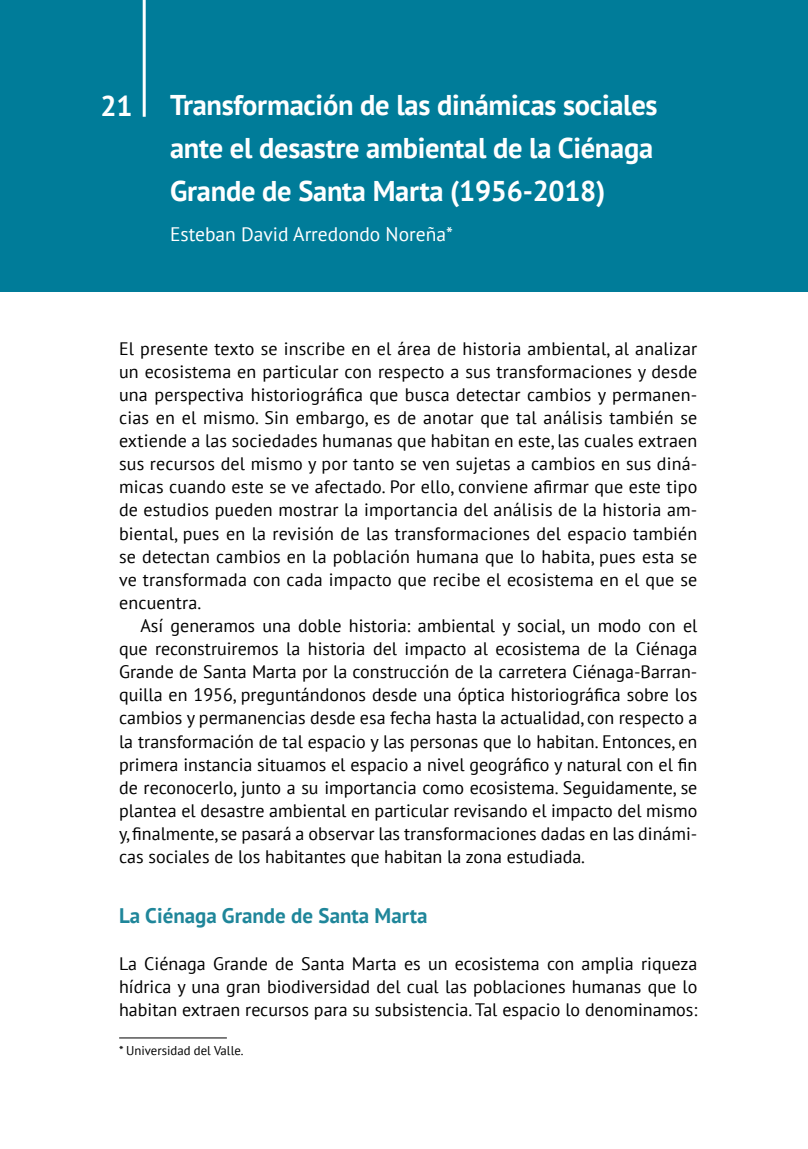
<style>
.page{position:relative;width:808px;height:1149px;background:#fff}
.page>*{position:absolute;margin:0;border:0;box-sizing:border-box;transform-origin:0 0}
.t1{font:700 28.5px/42.8px "PT Sans";letter-spacing:-.01em;color:#fff}
.t2{font:700 21px "PT Sans";color:#1f869a}
.t3{font:19.5px "PT Sans";color:#fff}
.t4{font:18px/23.1px "PT Sans";color:#000;text-align:justify}
.t5{font:12.75px "PT Sans";color:#000}
</style>
<div class="page">
<div style="left:0;top:0;width:807px;height:291px;background:#007c99"></div>
<hr style="left:143px;top:0;width:3px;height:117px;background:#fff">
<hr style="left:119px;top:1037px;width:108px;height:1px;background:#000">
<h1 class="t1" style="left:100px;top:84px;width:34px">21</h1>
<h1 class="t1" style="left:170px;top:83px;width:489px">Transformación de las dinámicas sociales ante el desastre ambiental de la Ciénaga<br>Grande de Santa Marta (1956-2018)</h1>
<p class="t3" style="left:170px;top:221px;width:284px">Esteban David Arredondo Noreña*</p>
<p class="t4" style="left:119px;top:336px;width:580px">El presente texto se inscribe en el área de historia ambiental, al analizar un ecosistema en particular con respecto a sus transformaciones y desde una perspectiva historiográfica que busca detectar cambios y permanen&shy;cias en el mismo. Sin embargo, es de anotar que tal análisis también se extiende a las sociedades humanas que habitan en este, las cuales extraen sus recursos del mismo y por tanto se ven sujetas a cambios en sus diná&shy;micas cuando este se ve afectado. Por ello, conviene afirmar que este tipo de estudios pueden mostrar la importancia del análisis de la historia am&shy;biental, pues en la revisión de las transformaciones del espacio también se detectan cambios en la población humana que lo habita, pues esta se ve transformada con cada impacto que recibe el ecosistema en el que se encuentra.</p>
<p class="t4" style="left:119px;top:613px;width:580px;text-indent:21px">Así generamos una doble historia: ambiental y social, un modo con el que reconstruiremos la historia del impacto al ecosistema de la Ciénaga Grande de Santa Marta por la construcción de la carretera Ciénaga-Barran&shy;quilla en 1956, preguntándonos desde una óptica historiográfica sobre los cambios y permanencias desde esa fecha hasta la actualidad, con respecto a la transformación de tal espacio y las personas que lo habitan. Entonces, en primera instancia situamos el espacio a nivel geográfico y natural con el fin de reconocerlo, junto a su importancia como ecosistema. Seguidamente, se plantea el desastre ambiental en particular revisando el impacto del mismo y, finalmente, se pasará a observar las transformaciones dadas en las dinámi&shy;cas sociales de los habitantes que habitan la zona estudiada.</p>
<p class="t2" style="left:119px;top:901px;width:310px">La Ciénaga Grande de Santa Marta</p>
<p class="t4" style="left:119px;top:951px;width:580px">La Ciénaga Grande de Santa Marta es un ecosistema con amplia riqueza hídrica y una gran biodiversidad del cual las poblaciones humanas que lo habitan extraen recursos para su subsistencia. Tal espacio lo denominamos:</p>
<p class="t5" style="left:119px;top:1042px;width:126px">* Universidad del Valle.</p>
</div>
